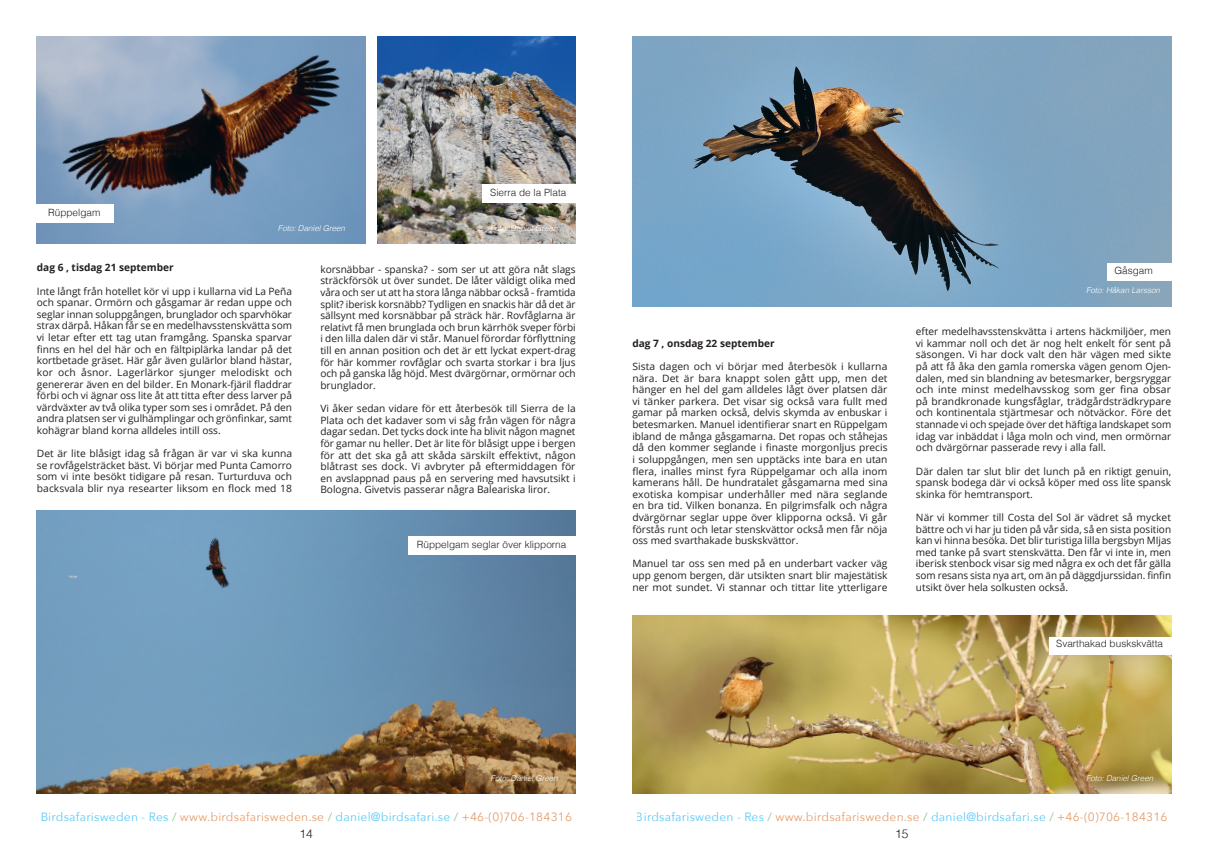
<style>
.page{position:relative;width:1208px;height:859px;background:#fff}
.page>*{position:absolute;margin:0;border:0;box-sizing:border-box;transform-origin:0 0}
.t1{font:12px "Avenir Next";letter-spacing:.02em;color:#00aeef}
.t2{font:300 12px "Helvetica";color:#231f20}
.t3{font:10.1px/11.6px "Open Sans";color:#231f20;text-align:justify}
.t4{font:700 10.1px "Open Sans";color:#231f20}
.t5{font:300 10px "Helvetica";color:#231f20}
.t6{font:italic 300 8px "Helvetica";color:#fff}
.s1{color:#40ae49}
.s2{color:#d7681d}
</style>
<div class="page">
<img style="left:37px;top:37px;width:329px;height:207px">
<div style="left:21px;top:205px;width:93px;height:18px;background:#fff"></div>
<img style="left:37px;top:510px;width:538px;height:284px">
<img style="left:377px;top:37px;width:198px;height:207px">
<div style="left:408px;top:536px;width:167px;height:19px;background:#fff"></div>
<img style="left:632px;top:615px;width:539px;height:179px">
<img style="left:632px;top:37px;width:539px;height:269px">
<div style="left:1107px;top:263px;width:80px;height:18px;background:#fff"></div>
<div style="left:482px;top:184px;width:115px;height:19px;background:#fff"></div>
<div style="left:1049px;top:637px;width:142px;height:17px;background:#fff"></div>
<p class="t5" style="left:48px;top:204px;width:54px">Rüppelgam</p>
<p class="t6" style="left:278px;top:221px;width:69px">Foto: Daniel Green</p>
<p class="t5" style="left:490px;top:183px;width:78px">Sierra de la Plata</p>
<p class="t6" style="left:490px;top:221px;width:69px">Foto: Daniel Green</p>
<p class="t4" style="left:37px;top:261px;width:138px">dag 6 , tisdag 21 september</p>
<p class="t3" style="left:37px;top:285px;width:257px">Inte långt från hotellet kör vi upp i kullarna vid La Peña och spanar. Ormörn och gåsgamar är redan uppe och seglar innan soluppgången, brunglador och sparvhökar strax därpå. Håkan får se en medelhavsstenskvätta som vi letar efter ett tag utan framgång. Spanska sparvar finns en hel del här och en fältpiplärka landar på det kortbetade gräset. Här går även gulärlor bland hästar, kor och åsnor. Lagerlärkor sjunger melodiskt och genererar även en del bilder. En Monark-fjäril fladdrar förbi och vi ägnar oss lite åt att titta efter dess larver på värdväxter av två olika typer som ses i området. På den andra platsen ser vi gulhämplingar och grönfinkar, samt kohägrar bland korna alldeles intill oss.</p>
<p class="t3" style="left:37px;top:447px;width:257px">Det är lite blåsigt idag så frågan är var vi ska kunna se rovfågelsträcket bäst. Vi börjar med Punta Camorro som vi inte besökt tidigare på resan. Turturduva och backsvala blir nya researter liksom en flock med 18</p>
<p class="t3" style="left:320px;top:263px;width:257px">korsnäbbar - spanska? - som ser ut att göra nåt slags sträckförsök ut över sundet. De låter väldigt olika med våra och ser ut att ha stora långa näbbar också - framtida split? iberisk korsnäbb? Tydligen en snackis här då det är sällsynt med korsnäbbar på sträck här. Rovfåglarna är relativt få men brunglada och brun kärrhök sveper förbi i den lilla dalen där vi står. Manuel förordar förflyttning till en annan position och det är ett lyckat expert-drag för här kommer rovfåglar och svarta storkar i bra ljus och på ganska låg höjd. Mest dvärgörnar, ormörnar och brunglador.</p>
<p class="t3" style="left:320px;top:402px;width:257px">Vi åker sedan vidare för ett återbesök till Sierra de la Plata och det kadaver som vi såg från vägen för några dagar sedan. Det tycks dock inte ha blivit någon magnet för gamar nu heller. Det är lite för blåsigt uppe i bergen för att det ska gå att skåda särskilt effektivt, någon blåtrast ses dock. Vi avbryter på eftermiddagen för en avslappnad paus på en servering med havsutsikt i Bologna. Givetvis passerar några Baleariska liror.</p>
<p class="t5" style="left:417px;top:536px;width:151px">Rüppelgam seglar över klipporna</p>
<p class="t6" style="left:490px;top:771px;width:69px">Foto: Daniel Green</p>
<p class="t4" style="left:632px;top:336px;width:144px">dag 7 , onsdag 22 september</p>
<p class="t3" style="left:632px;top:360px;width:257px">Sista dagen och vi börjar med återbesök i kullarna nära. Det är bara knappt solen gått upp, men det hänger en hel del gam alldeles lågt över platsen där vi tänker parkera. Det visar sig också vara fullt med gamar på marken också, delvis skymda av enbuskar i betesmarken. Manuel identifierar snart en Rüppelgam ibland de många gåsgamarna. Det ropas och ståhejas då den kommer seglande i finaste morgonljus precis i soluppgången, men sen upptäcks inte bara en utan flera, inalles minst fyra Rüppelgamar och alla inom kamerans håll. De hundratalet gåsgamarna med sina exotiska kompisar underhåller med nära seglande en bra tid. Vilken bonanza. En pilgrimsfalk och några dvärgörnar seglar uppe över klipporna också. Vi går förstås runt och letar stenskvättor också men får nöja oss med svarthakade buskskvättor.</p>
<p class="t3" style="left:632px;top:558px;width:257px">Manuel tar oss sen med på en underbart vacker väg upp genom bergen, där utsikten snart blir majestätisk ner mot sundet. Vi stannar och tittar lite ytterligare</p>
<p class="t5" style="left:1114px;top:262px;width:40px">Gåsgam</p>
<p class="t6" style="left:1086px;top:284px;width:75px">Foto: Håkan Larsson</p>
<p class="t3" style="left:916px;top:325px;width:257px">efter medelhavsstenskvätta i artens häckmiljöer, men vi kammar noll och det är nog helt enkelt för sent på säsongen. Vi har dock valt den här vägen med sikte på att få åka den gamla romerska vägen genom Ojen&shy;dalen, med sin blandning av betesmarker, bergsryggar och inte minst medelhavsskog som ger fina obsar på brandkronade kungsfåglar, trädgårdsträdkrypare och kontinentala stjärtmesar och nötväckor. Före det stannade vi och spejade över det häftiga landskapet som idag var inbäddat i låga moln och vind, men ormörnar och dvärgörnar passerade revy i alla fall.</p>
<p class="t3" style="left:916px;top:465px;width:257px">Där dalen tar slut blir det lunch på en riktigt genuin, spansk bodega där vi också köper med oss lite spansk skinka för hemtransport.</p>
<p class="t3" style="left:916px;top:511px;width:257px">När vi kommer till Costa del Sol är vädret så mycket bättre och vi har ju tiden på vår sida, så en sista position kan vi hinna besöka. Det blir turistiga lilla bergsbyn MIjas med tanke på svart stenskvätta. Den får vi inte in, men iberisk stenbock visar sig med några ex och det får gälla som resans sista nya art, om än på däggdjurssidan. finfin utsikt över hela solkusten också.</p>
<p class="t5" style="left:1056px;top:635px;width:108px">Svarthakad buskskvätta</p>
<p class="t6" style="left:1086px;top:771px;width:69px">Foto: Daniel Green</p>
<p class="t1" style="left:40px;top:807px;width:533px">Birdsafarisweden - Res <span class="s1">/</span> <span class="s2">www.birdsafarisweden.se</span> <span class="s1">/</span> daniel@birdsafari.se <span class="s1">/</span> <span class="s2">+46-(0)706-184316</span></p>
<p class="t1" style="left:636px;top:807px;width:533px">Birdsafarisweden - Res <span class="s1">/</span> <span class="s2">www.birdsafarisweden.se</span> <span class="s1">/</span> daniel@birdsafari.se <span class="s1">/</span> <span class="s2">+46-(0)706-184316</span></p>
<p class="t2" style="left:299px;top:823px;width:15px">14</p>
<p class="t2" style="left:895px;top:823px;width:15px">15</p>
</div>
